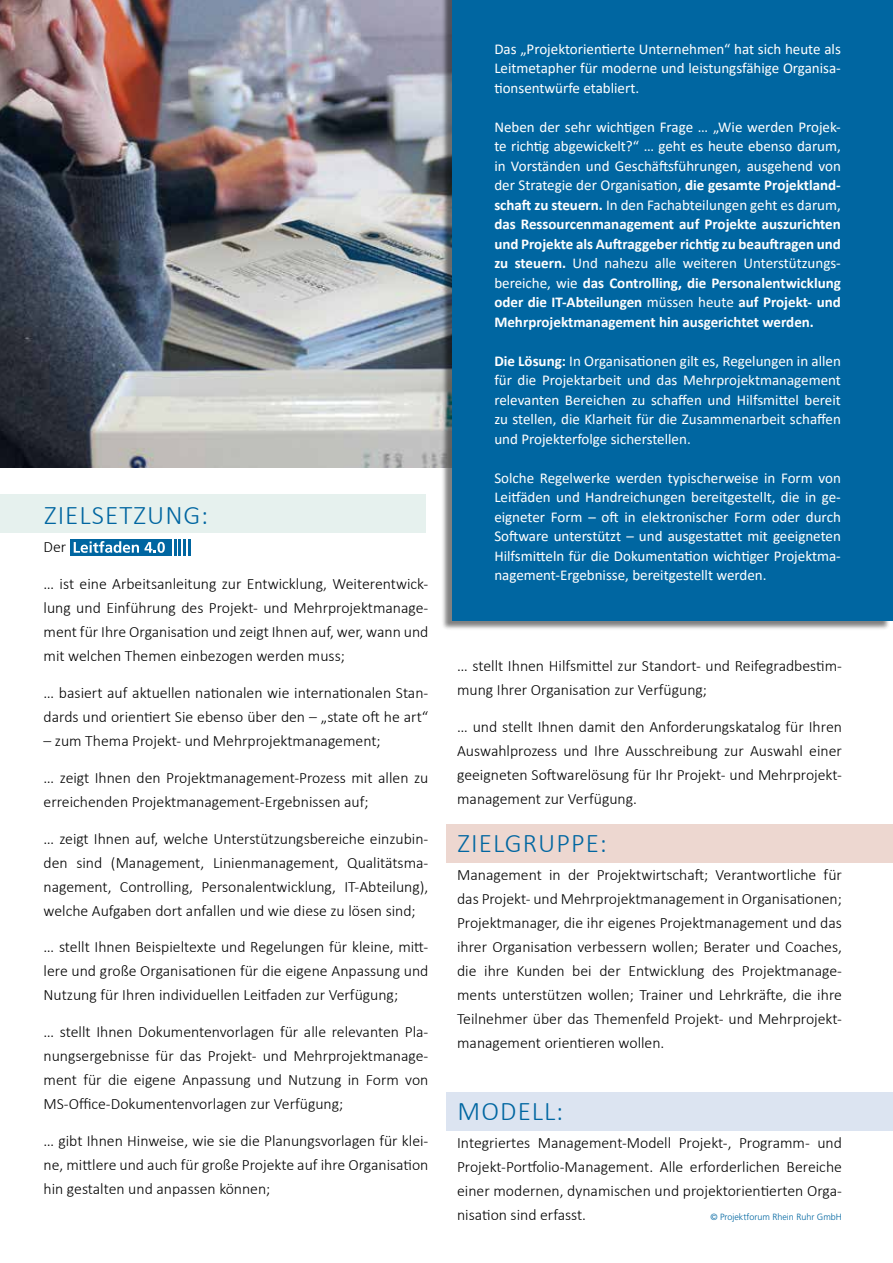
<style>
.page{position:relative;width:893px;height:1263px;background:#fff}
.page>*{position:absolute;margin:0;border:0;box-sizing:border-box;transform-origin:0 0}
.t1{font:300 27px "Calibri";letter-spacing:.04em;color:#0066a1}
.t2{font:300 15.75px/24px "Calibri";color:#000;text-align:justify}
.t3{font:15px/19.5px "Calibri";color:#fff;text-align:justify}
.t4{font:700 15px/19.5px "Calibri";color:#fff;text-align:justify}
.t5{font:300 9px "Frutiger";color:#0066a1}
.s1{font-weight:400}
.s2{font-weight:700}
</style>
<div class="page">
<img style="left:0;top:0;width:441px;height:468px">
<div style="left:441px;top:0;width:449px;height:630px;background:#000;opacity:.5"></div>
<div style="left:453px;top:0;width:440px;height:621px;background:#0066a1"></div>
<div style="left:0;top:495px;width:425px;height:38px;background:#e6f1ee"></div>
<div style="left:446px;top:824px;width:447px;height:38px;background:#edd7d0"></div>
<div style="left:446px;top:1092px;width:447px;height:38px;background:#dce4f1"></div>
<svg style="left:171px;top:539px;width:6px;height:17px"></svg>
<hr style="left:178px;top:539px;width:3px;height:17px;background:#0066a1">
<hr style="left:183px;top:539px;width:3px;height:17px;background:#0066a1">
<hr style="left:188px;top:539px;width:3px;height:17px;background:#0066a1">
<svg style="left:174px;top:539px;width:2px;height:17px"></svg>
<div style="left:70px;top:539px;width:101px;height:17px;background:#0066a1"></div>
<svg style="left:74px;top:541px;width:91px;height:12px"></svg>
<h1 class="t1" style="left:44px;top:498px;width:166px">ZIELSETZUNG:</h1>
<p class="t2" style="left:44px;top:572px;width:386px">… ist eine Arbeitsanleitung zur Entwicklung, Weiterentwick&shy;lung und Einführung des Projekt- und Mehrprojektmanage&shy;ment für Ihre Organisation und zeigt Ihnen auf, wer, wann und mit welchen Themen einbezogen werden muss;</p>
<p class="t2" style="left:44px;top:681px;width:386px">… basiert auf aktuellen nationalen wie internationalen Stan&shy;dards und orientiert Sie ebenso über den – „state oft he art“</p>
<p class="t2" style="left:44px;top:729px;width:339px">– zum Thema Projekt- und Mehrprojektmanagement;</p>
<p class="t2" style="left:44px;top:765px;width:386px">… zeigt Ihnen den Projektmanagement-Prozess mit allen zu erreichenden Projektmanagement-Ergebnissen auf;</p>
<p class="t2" style="left:44px;top:826px;width:386px">… zeigt Ihnen auf, welche Unterstützungsbereiche einzubin&shy;den sind (Management, Linienmanagement, Qualitätsma&shy;nagement, Controlling, Personalentwicklung, IT-Abteilung), welche Aufgaben dort anfallen und wie diese zu lösen sind;</p>
<p class="t2" style="left:44px;top:935px;width:386px">… stellt Ihnen Beispieltexte und Regelungen für kleine, mitt&shy;lere und große Organisationen für die eigene Anpassung und Nutzung für Ihren individuellen Leitfaden zur Verfügung;</p>
<p class="t2" style="left:44px;top:1020px;width:386px">… stellt Ihnen Dokumentenvorlagen für alle relevanten Pla&shy;nungsergebnisse für das Projekt- und Mehrprojektmanage&shy;ment für die eigene Anpassung und Nutzung in Form von MS-Office-Dokumentenvorlagen zur Verfügung;</p>
<p class="t2" style="left:44px;top:1128px;width:386px">… gibt Ihnen Hinweise, wie sie die Planungsvorlagen für klei&shy;ne, mittlere und auch für große Projekte auf ihre Organisation hin gestalten und anpassen können;</p>
<p class="t3" style="left:494px;top:39px;width:348px">Das „Projektorientierte Unternehmen“ hat sich heute als Leitmetapher für moderne und leistungsfähige Organisa&shy;tionsentwürfe etabliert.</p>
<p class="t4" style="left:494px;top:117px;width:348px"><span class="s1">Neben der sehr wichtigen Frage … „Wie werden Projek&shy;te richtig abgewickelt?“ … geht es heute ebenso darum, in Vorständen und Geschäftsführungen, ausgehend von der Strategie der Organisation,</span> die gesamte Projektland&shy;schaft zu steuern. <span class="s1">In den Fachabteilungen geht es darum, </span>das Ressourcenmanagement auf Projekte auszurichten und Projekte als Auftraggeber richtig zu beauftragen und zu steuern. <span class="s1">Und nahezu alle weiteren Unterstützungs&shy;bereiche, wie</span> das Controlling, die Personalentwicklung oder die IT-Abteilungen <span class="s1">müssen heute</span> auf Projekt- und Mehrprojektmanagement hin ausgerichtet werden.</p>
<p class="t3" style="left:494px;top:351px;width:348px"><span class="s2">Die Lösung:</span> In Organisationen gilt es, Regelungen in allen für die Projektarbeit und das Mehrprojektmanagement relevanten Bereichen zu schaffen und Hilfsmittel bereit zu stellen, die Klarheit für die Zusammenarbeit schaffen und Projekterfolge sicherstellen.</p>
<p class="t3" style="left:494px;top:468px;width:348px">Solche Regelwerke werden typischerweise in Form von Leitfäden und Handreichungen bereitgestellt, die in ge&shy;eigneter Form – oft in elektronischer Form oder durch Software unterstützt – und ausgestattet mit geeigneten Hilfsmitteln für die Dokumentation wichtiger Projektma&shy;nagement-Ergebnisse, bereitgestellt werden.</p>
<p class="t2" style="left:457px;top:653px;width:386px">… stellt Ihnen Hilfsmittel zur Standort- und Reifegradbestim&shy;mung Ihrer Organisation zur Verfügung;</p>
<p class="t2" style="left:457px;top:714px;width:386px">… und stellt Ihnen damit den Anforderungskatalog für Ihren Auswahlprozess und Ihre Ausschreibung zur Auswahl einer geeigneten Softwarelösung für Ihr Projekt- und Mehrprojekt&shy;management zur Verfügung.</p>
<h1 class="t1" style="left:458px;top:826px;width:151px">ZIELGRUPPE:</h1>
<p class="t2" style="left:457px;top:862px;width:386px">Management in der Projektwirtschaft; Verantwortliche für das Projekt- und Mehrprojektmanagement in Organisationen; Projektmanager, die ihr eigenes Projektmanagement und das ihrer Organisation verbessern wollen; Berater und Coaches, die ihre Kunden bei der Entwicklung des Projektmanage&shy;ments unterstützen wollen; Trainer und Lehrkräfte, die ihre Teilnehmer über das Themenfeld Projekt- und Mehrprojekt&shy;management orientieren wollen.</p>
<h1 class="t1" style="left:458px;top:1094px;width:107px">MODELL:</h1>
<p class="t2" style="left:457px;top:1131px;width:386px">Integriertes Management-Modell Projekt-, Programm- und Projekt-Portfolio-Management. Alle erforderlichen Bereiche einer modernen, dynamischen und projektorientierten Orga&shy;nisation sind erfasst.</p>
<p class="t5" style="left:710px;top:1212px;width:133px">© Projektforum Rhein Ruhr GmbH</p>
</div>
